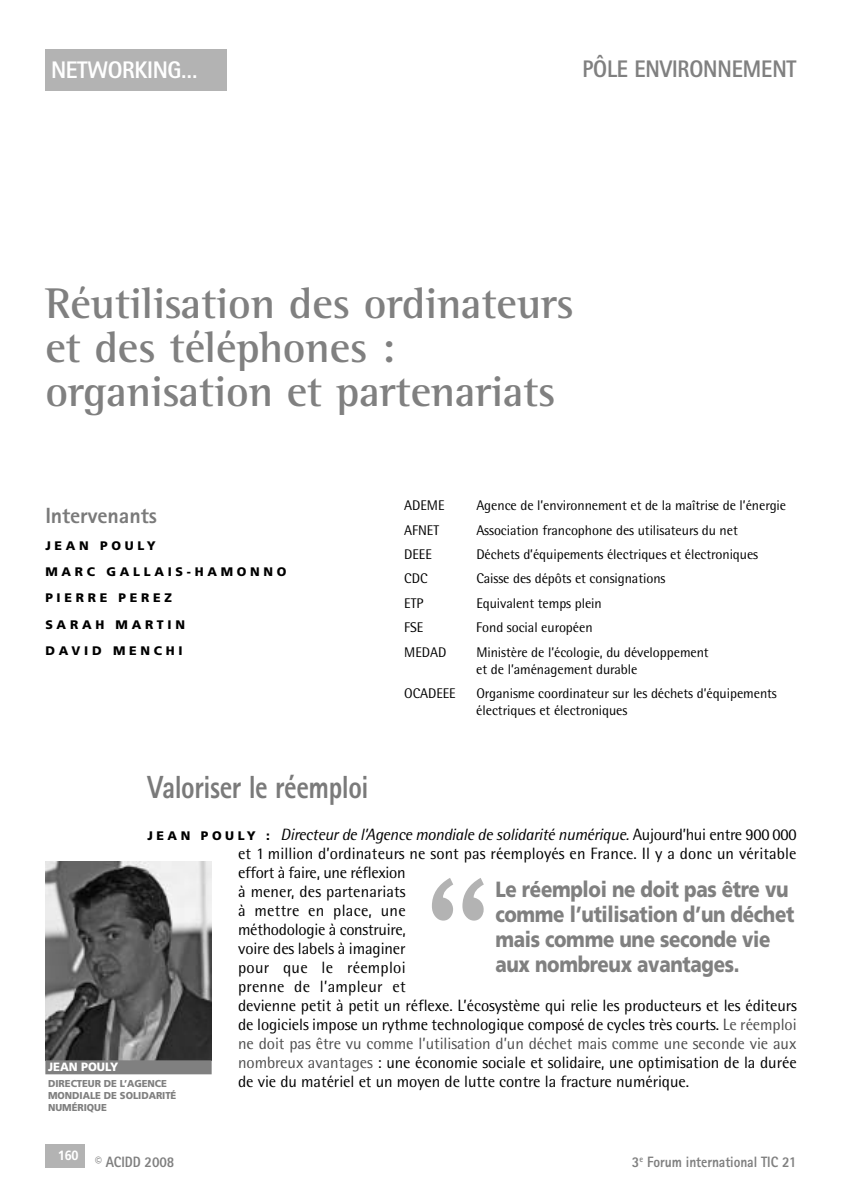
<style>
.page{position:relative;width:842px;height:1191px;background:#fff}
.page>*{position:absolute;margin:0;border:0;box-sizing:border-box;transform-origin:0 0}
.t1{font:190px "Andale Mono";color:#b3b3b3;scale:.9 1}
.t2{font:700 44px/44px "Rotis Semi Serif";letter-spacing:-.005em;color:#808080}
.t3{font:800 32px "Rotis Sans Serif";letter-spacing:-.015em;color:#7a7a7a;scale:.85 1}
.t4{font:800 24px "Rotis Sans Serif";letter-spacing:-.005em;color:#808080;scale:.9 1}
.t5{font:800 24px "Rotis Sans Serif";letter-spacing:-.015em;color:#fff;scale:.95 1}
.t6{font:900 22px/25px "Frutiger";letter-spacing:-.02em;color:#808080;scale:.85 1}
.t7{font:800 22px "Rotis Sans Serif";letter-spacing:-.005em;color:#7a7a7a}
.t8{font:16.4px/19px "Rotis Semi Sans";letter-spacing:-.005em;color:#000}
.t9{font:800 15px "Rotis Sans Serif";letter-spacing:-.005em;color:#808080;scale:.9 1}
.t10{font:14px/17px "Rotis Semi Sans";letter-spacing:-.005em;color:#000}
.t11{font:900 12.4px/26.4px "Frutiger";letter-spacing:.3em;color:#000}
.t12{font:900 12px "Frutiger";letter-spacing:-.005em;color:#fff;scale:.95 1}
.t13{font:900 10px/12px "Frutiger";letter-spacing:-.005em;color:#808080;scale:.95 1}
.s1{font-family:"Frutiger";font-weight:900;font-size:12.4px}
.s2{font-style:italic}
.s3{color:#4e4e4e}
</style>
<div class="page">
<img style="left:45px;top:861px;width:167px;height:199px">
<div style="left:45px;top:1060px;width:167px;height:14px;background:#808080"></div>
<div style="left:45px;top:1143px;width:39px;height:24px;background:#b3b3b3"></div>
<div style="left:45px;top:49px;width:182px;height:42px;background:#b3b3b3"></div>
<h3 class="t5" style="left:51px;top:61px;width:156px">NETWORKING…</h3>
<h3 class="t4" style="left:582px;top:61px;width:239px">PÔLE ENVIRONNEMENT</h3>
<h2 class="t2" style="left:45px;top:286px;width:530px">Réutilisation des ordinateurs et des téléphones : organisation et partenariats</h2>
<h3 class="t7" style="left:45px;top:507px;width:113px">Intervenants</h3>
<p class="t11" style="left:45px;top:533px;width:243px">JEAN POULY<br>MARC GALLAIS-HAMONNO<br>PIERRE PEREZ<br>SARAH MARTIN<br>DAVID MENCHI</p>
<p class="t10" style="left:404px;top:498px;width:42px">ADEME</p>
<p class="t10" style="left:476px;top:498px;width:311px">Agence de l’environnement et de la maîtrise de l’énergie</p>
<p class="t10" style="left:404px;top:523px;width:36px">AFNET</p>
<p class="t10" style="left:476px;top:523px;width:263px">Association francophone des utilisateurs du net</p>
<p class="t10" style="left:404px;top:547px;width:29px">DEEE</p>
<p class="t10" style="left:476px;top:547px;width:283px">Déchets d’équipements électriques et électroniques</p>
<p class="t10" style="left:404px;top:571px;width:25px">CDC</p>
<p class="t10" style="left:476px;top:571px;width:191px">Caisse des dépôts et consignations</p>
<p class="t10" style="left:404px;top:596px;width:21px">ETP</p>
<p class="t10" style="left:476px;top:596px;width:127px">Equivalent temps plein</p>
<p class="t10" style="left:404px;top:620px;width:21px">FSE</p>
<p class="t10" style="left:476px;top:620px;width:118px">Fond social européen</p>
<p class="t10" style="left:404px;top:645px;width:44px">MEDAD</p>
<p class="t10" style="left:476px;top:645px;width:234px">Ministère de l’écologie, du développement et de l’aménagement durable</p>
<p class="t10" style="left:404px;top:686px;width:53px">OCADEEE</p>
<p class="t10" style="left:476px;top:686px;width:302px">Organisme coordinateur sur les déchets d’équipements électriques et électroniques</p>
<h3 class="t3" style="left:147px;top:775px;width:262px">Valoriser le réemploi</h3>
<p class="t8" style="left:238px;top:826px;width:560px;text-indent:-91px"><span class="s1">J E A N P O U L Y :</span> <span class="s2">Directeur de l’Agence mondiale de solidarité numérique.</span> Aujourd’hui entre 900 000 et 1 million d’ordinateurs ne sont pas réemployés en France. Il y a donc un véritable effort à faire, une réflexion<br>à mener, des partenariats<br>à mettre en place, une<br>méthodologie à construire,<br>voire des labels à imaginer<br>pour que le réemploi<br>prenne de l’ampleur et<br>devienne petit à petit un réflexe. L’écosystème qui relie les producteurs et les éditeurs de logiciels impose un rythme technologique composé de cycles très courts. <span class="s3">Le réemploi ne doit pas être vu comme l’utilisation d’un déchet mais comme une seconde vie aux nombreux avantages</span> : une économie sociale et solidaire, une optimisation de la durée de vie du matériel et un moyen de lutte contre la fracture numérique.</p>
<h1 class="t1" style="left:407px;top:834px;width:115px">“</h1>
<h3 class="t6" style="left:495px;top:878px;width:353px">Le réemploi ne doit pas être vu comme l’utilisation d’un déchet mais comme une seconde vie</h3>
<h3 class="t6" style="left:495px;top:953px;width:289px">aux nombreux avantages.</h3>
<p class="t12" style="left:48px;top:1062px;width:75px">JEAN POULY</p>
<p class="t13" style="left:48px;top:1077px;width:136px">DIRECTEUR DE L’AGENCE<br>MONDIALE DE SOLIDARITÉ<br>NUMÉRIQUE</p>
<p class="t9" style="left:58px;top:1156px;width:131px"><sup>160</sup> © ACIDD 2008</p>
<p class="t9" style="left:632px;top:1156px;width:184px">3<sup>e</sup> Forum international TIC 21</p>
</div>
